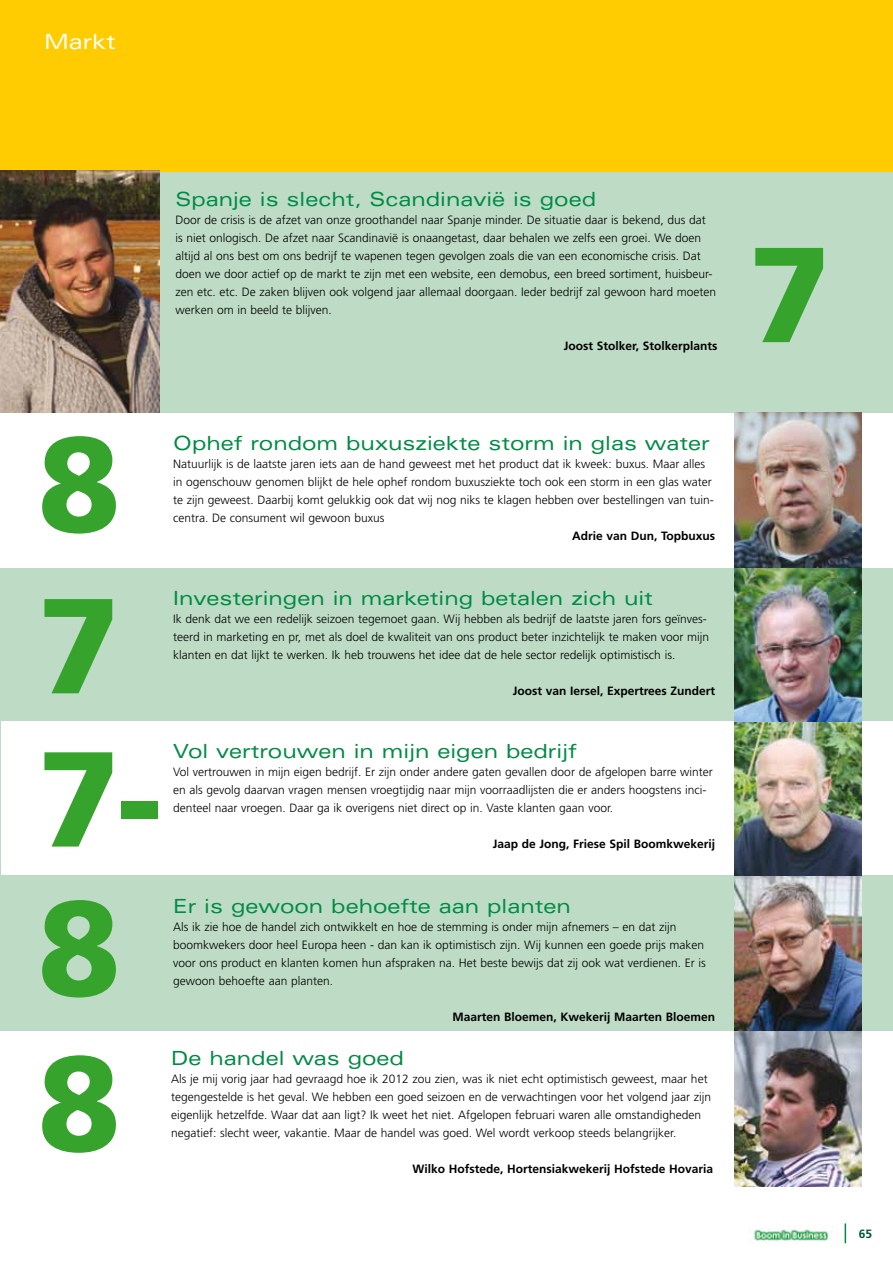
<style>
.page{position:relative;width:893px;height:1263px;background:#fff}
.page>*{position:absolute;margin:0;border:0;box-sizing:border-box;transform-origin:0 0}
.t1{font:900 135px/149.2px "Frutiger";color:#35a32c}
.t2{font:expanded 21px "Univers";color:#fff}
.t3{font:expanded 19.5px "Univers";color:#008b45}
.t4{font:300 12px/18px "Frutiger";color:#000}
.t5{font:700 12px "Frutiger";color:#000}
.t6{font:700 12px "Frutiger";color:#00523c}
</style>
<div class="page">
<svg style="left:845px;top:1223px;width:1px;height:20px"></svg>
<img style="left:754px;top:1228px;width:75px;height:15px">
<hr style="left:0;top:721px;width:1px;height:156px;background:#bedcc5">
<div style="left:1px;top:568px;width:892px;height:153px;background:#bedcc5"></div>
<div style="left:1px;top:170px;width:892px;height:242px;background:#bedcc5"></div>
<div style="left:1px;top:875px;width:892px;height:156px;background:#bedcc5"></div>
<div style="left:1px;top:0;width:892px;height:171px;background:#fecc00"></div>
<img style="left:734px;top:412px;width:128px;height:464px">
<img style="left:734px;top:876px;width:128px;height:310px">
<img style="left:0;top:170px;width:160px;height:242px">
<h2 class="t2" style="left:44px;top:29px;width:73px">Markt</h2>
<h3 class="t3" style="left:175px;top:187px;width:422px">Spanje is slecht, Scandinavië is goed</h3>
<p class="t4" style="left:175px;top:210px;width:542px">Door de crisis is de afzet van onze groothandel naar Spanje minder. De situatie daar is bekend, dus dat<br>is niet onlogisch. De afzet naar Scandinavië is onaangetast, daar behalen we zelfs een groei. We doen altijd al ons best om ons bedrijf te wapenen tegen gevolgen zoals die van een economische crisis. Dat doen we door actief op de markt te zijn met een website, een demobus, een breed sortiment, huisbeur&shy;zen etc. etc. De zaken blijven ook volgend jaar allemaal doorgaan. Ieder bedrijf zal gewoon hard moeten werken om in beeld te blijven.</p>
<p class="t5" style="left:564px;top:338px;width:155px">Joost Stolker, Stolkerplants</p>
<h1 class="t1" style="left:38px;top:408px;width:84px">8</h1>
<h3 class="t3" style="left:173px;top:432px;width:538px">Ophef rondom buxusziekte storm in glas water</h3>
<p class="t4" style="left:173px;top:455px;width:542px">Natuurlijk is de laatste jaren iets aan de hand geweest met het product dat ik kweek: buxus. Maar alles in ogenschouw genomen blijkt de hele ophef rondom buxusziekte toch ook een storm in een glas water te zijn geweest. Daarbij komt gelukkig ook dat wij nog niks te klagen hebben over bestellingen van tuin&shy;centra. De consument wil gewoon buxus</p>
<p class="t5" style="left:572px;top:529px;width:145px">Adrie van Dun, Topbuxus</p>
<h1 class="t1" style="left:38px;top:569px;width:84px">7</h1>
<h3 class="t3" style="left:173px;top:586px;width:481px">Investeringen in marketing betalen zich uit</h3>
<p class="t4" style="left:173px;top:610px;width:537px">Ik denk dat we een redelijk seizoen tegemoet gaan. Wij hebben als bedrijf de laatste jaren fors geïnves&shy;teerd in marketing en pr, met als doel de kwaliteit van ons product beter inzichtelijk te maken voor mijn klanten en dat lijkt te werken. Ik heb trouwens het idee dat de hele sector redelijk optimistisch is.</p>
<p class="t5" style="left:513px;top:684px;width:204px">Joost van Iersel, Expertrees Zundert</p>
<h1 class="t1" style="left:38px;top:722px;width:126px">7-<br>8</h1>
<h1 class="t1" style="left:38px;top:1027px;width:84px">8</h1>
<h3 class="t3" style="left:173px;top:739px;width:405px">Vol vertrouwen in mijn eigen bedrijf</h3>
<p class="t4" style="left:173px;top:763px;width:541px">Vol vertrouwen in mijn eigen bedrijf. Er zijn onder andere gaten gevallen door de afgelopen barre winter en als gevolg daarvan vragen mensen vroegtijdig naar mijn voorraadlijsten die er anders hoogstens inci&shy;denteel naar vroegen. Daar ga ik overigens niet direct op in. Vaste klanten gaan voor.</p>
<p class="t5" style="left:493px;top:837px;width:224px">Jaap de Jong, Friese Spil Boomkwekerij</p>
<h3 class="t3" style="left:173px;top:895px;width:399px">Er is gewoon behoefte aan planten</h3>
<p class="t4" style="left:173px;top:918px;width:534px">Als ik zie hoe de handel zich ontwikkelt en hoe de stemming is onder mijn afnemers – en dat zijn boomkwekers door heel Europa heen - dan kan ik optimistisch zijn. Wij kunnen een goede prijs maken voor ons product en klanten komen hun afspraken na. Het beste bewijs dat zij ook wat verdienen. Er is gewoon behoefte aan planten.</p>
<p class="t5" style="left:452px;top:1010px;width:264px">Maarten Bloemen, Kwekerij Maarten Bloemen</p>
<h3 class="t3" style="left:171px;top:1047px;width:234px">De handel was goed</h3>
<p class="t4" style="left:171px;top:1070px;width:541px">Als je mij vorig jaar had gevraagd hoe ik 2012 zou zien, was ik niet echt optimistisch geweest, maar het tegengestelde is het geval. We hebben een goed seizoen en de verwachtingen voor het volgend jaar zijn eigenlijk hetzelfde. Waar dat aan ligt? Ik weet het niet. Afgelopen februari waren alle omstandigheden negatief: slecht weer, vakantie. Maar de handel was goed. Wel wordt verkoop steeds belangrijker.</p>
<p class="t5" style="left:412px;top:1162px;width:302px">Wilko Hofstede, Hortensiakwekerij Hofstede Hovaria</p>
<h1 class="t1" style="left:749px;top:218px;width:84px">7</h1>
<p class="t6" style="left:859px;top:1227px;width:15px">65</p>
</div>
